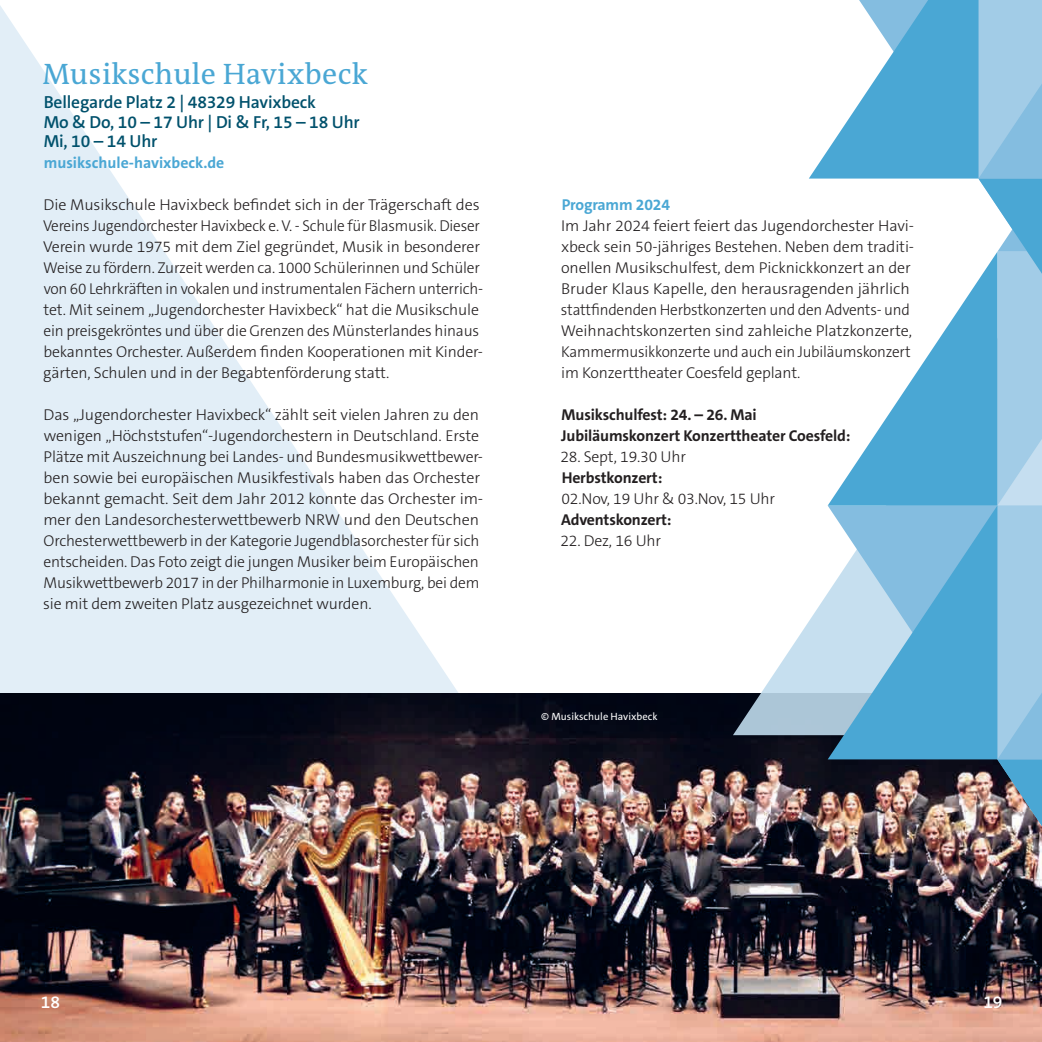
<style>
.page{position:relative;width:1042px;height:1042px;background:#fff}
.page>*{position:absolute;margin:0;border:0;box-sizing:border-box;transform-origin:0 0}
.t1{font:29.75px "The Antiqua B W5 Plain";letter-spacing:.01em;color:#4aa7d4}
.t2{font:600 17.5px/19.2px "The Sans C5";letter-spacing:-.01em;color:#00516c}
.t3{font:600 17.5px "The Sans C5";color:#fff}
.t4{font:300 15.75px/21px "The Sans C5";letter-spacing:-.01em;color:#231f20}
.t5{font:700 15.75px/21px "The Sans C5";letter-spacing:-.01em;color:#231f20}
.t6{font:700 15.75px "The Sans C5";color:#4aa7d4}
.t7{font:10.5px "The Sans C5";color:#fff}
</style>
<div class="page">
<svg style="left:0;top:5px;width:458px;height:688px;fill:#e3eef7"></svg>
<img style="left:0;top:693px;width:1042px;height:349px">
<svg style="left:733px;top:621px;width:76px;height:114px"></svg>
<svg style="left:809px;top:0;width:233px;height:826px"></svg>
<h1 class="t1" style="left:42px;top:55px;width:327px">Musikschule Havixbeck</h1>
<p class="t2" style="left:44px;top:93px;width:317px">Bellegarde Platz 2 | 48329 Havixbeck<br>Mo &amp; Do, 10 – 17 Uhr | Di &amp; Fr, 15 – 18 Uhr<br>Mi, 10 – 14 Uhr</p>
<p class="t6" style="left:44px;top:153px;width:182px">musikschule-havixbeck.de</p>
<p class="t4" style="left:43px;top:194px;width:441px">Die Musikschule Havixbeck befindet sich in der Trägerschaft des Vereins Jugendorchester Havixbeck e. V. - Schule für Blasmusik. Dieser Verein wurde 1975 mit dem Ziel gegründet, Musik in besonderer Weise zu fördern. Zurzeit werden ca. 1000 Schülerinnen und Schüler von 60 Lehrkräften in vokalen und instrumentalen Fächern unterrich&shy;tet. Mit seinem „Jugendorchester Havixbeck“ hat die Musikschule ein preisgekröntes und über die Grenzen des Münsterlandes hinaus bekanntes Orchester. Außerdem finden Kooperationen mit Kinder&shy;gärten, Schulen und in der Begabtenförderung statt.</p>
<p class="t4" style="left:43px;top:404px;width:441px">Das „Jugendorchester Havixbeck“ zählt seit vielen Jahren zu den wenigen „Höchststufen“-Jugendorchestern in Deutschland. Erste Plätze mit Auszeichnung bei Landes- und Bundesmusikwettbewer&shy;ben sowie bei europäischen Musikfestivals haben das Orchester bekannt gemacht. Seit dem Jahr 2012 konnte das Orchester im&shy;mer den Landesorchesterwettbewerb NRW und den Deutschen Orchesterwettbewerb in der Kategorie Jugendblasorchester für sich entscheiden. Das Foto zeigt die jungen Musiker beim Europäischen Musikwettbewerb 2017 in der Philharmonie in Luxemburg, bei dem sie mit dem zweiten Platz ausgezeichnet wurden.</p>
<p class="t6" style="left:562px;top:195px;width:110px">Programm 2024</p>
<p class="t4" style="left:561px;top:215px;width:355px">Im Jahr 2024 feiert feiert das Jugendorchester Havi&shy;xbeck sein 50-jähriges Bestehen. Neben dem traditi&shy;onellen Musikschulfest, dem Picknickkonzert an der Bruder Klaus Kapelle, den herausragenden jährlich stattfindenden Herbstkonzerten und den Advents- und Weihnachtskonzerten sind zahleiche Platzkonzerte, Kammermusikkonzerte und auch ein Jubiläumskonzert im Konzerttheater Coesfeld geplant.</p>
<p class="t5" style="left:561px;top:404px;width:291px">Musikschulfest: 24. – 26. Mai<br>Jubiläumskonzert Konzerttheater Coesfeld:</p>
<p class="t4" style="left:560px;top:446px;width:127px">28. Sept, 19.30 Uhr</p>
<p class="t5" style="left:562px;top:467px;width:102px">Herbstkonzert:</p>
<p class="t4" style="left:561px;top:488px;width:215px">02.Nov, 19 Uhr &amp; 03.Nov, 15 Uhr</p>
<p class="t5" style="left:561px;top:509px;width:112px">Adventskonzert:</p>
<p class="t4" style="left:560px;top:530px;width:102px">22. Dez, 16 Uhr</p>
<p class="t7" style="left:541px;top:710px;width:118px">© Musikschule Havixbeck</p>
<p class="t3" style="left:41px;top:990px;width:21px">18</p>
<p class="t3" style="left:983px;top:990px;width:21px">19</p>
</div>
